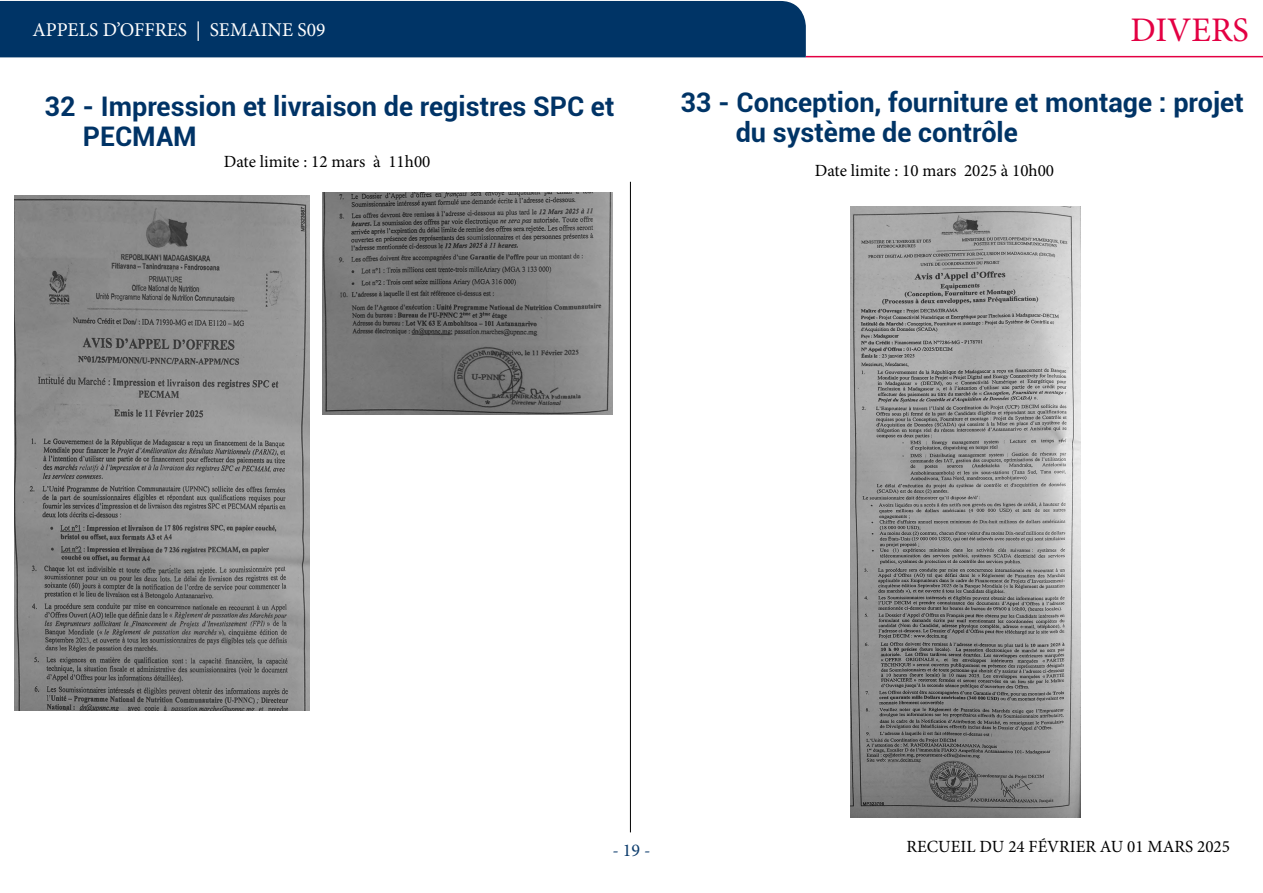
<style>
.page{position:relative;width:1263px;height:893px;background:#fff}
.page>*{position:absolute;margin:0;border:0;box-sizing:border-box;transform-origin:0 0}
.t1{font:34.5px "Minion Pro";color:#e30043}
.t2{font:700 27px/30px "Roboto";color:#003466}
.t3{font:700 27px/30px "Roboto";color:#036}
.t4{font:19.5px "Minion Pro";color:#fff}
.t5{font:18px "Minion Pro";color:#0b3b6c}
.t6{font:17.1px "Minion Pro";color:#000}
</style>
<div class="page">
<hr style="left:630px;top:182px;width:1px;height:650px;background:#000">
<div style="left:0;top:1px;width:806px;height:56px;background:#003466"></div>
<hr style="left:806px;top:56px;width:457px;height:1px;background:#e30043">
<img style="left:15px;top:195px;width:295px;height:516px">
<img style="left:322px;top:192px;width:290px;height:222px">
<img style="left:850px;top:206px;width:230px;height:611px">
<p class="t4" style="left:32px;top:17px;width:295px">APPELS D’OFFRES | SEMAINE S09</p>
<h2 class="t3" style="left:83px;top:91px;width:533px;text-indent:-38px">32 - Impression et livraison de registres SPC et<br>PECMAM</h2>
<p class="t6" style="left:224px;top:150px;width:208px">Date limite : 12 mars à 11h00</p>
<h1 class="t1" style="left:1130px;top:7px;width:120px">DIVERS</h1>
<h2 class="t2" style="left:736px;top:86px;width:510px;text-indent:-55px">33 - Conception, fourniture et montage : projet du système de contrôle</h2>
<p class="t6" style="left:815px;top:159px;width:241px">Date limite : 10 mars 2025 à 10h00</p>
<p class="t5" style="left:612px;top:838px;width:40px">- 19 -</p>
<p class="t6" style="left:906px;top:835px;width:325px">RECUEIL DU 24 FÉVRIER AU 01 MARS 2025</p>
</div>
